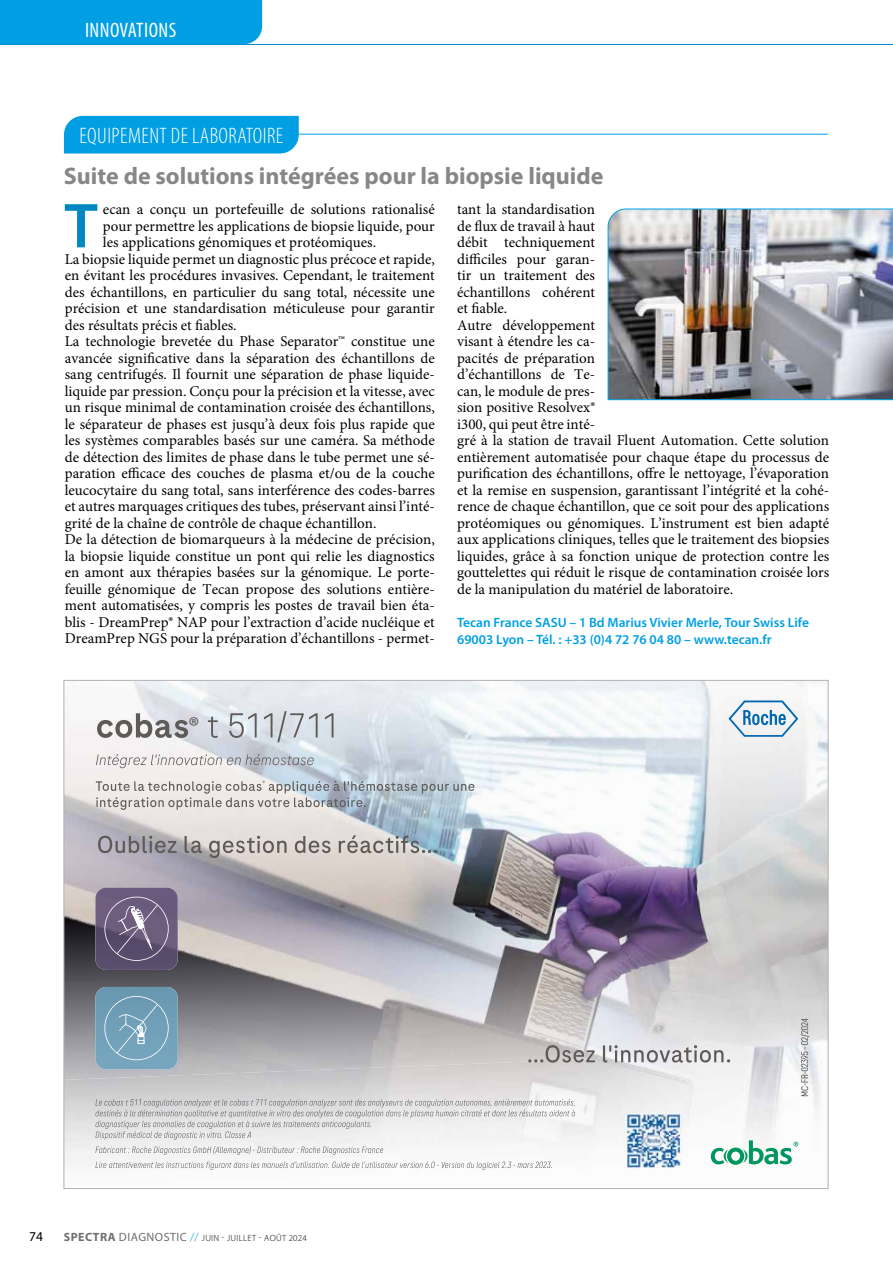
<style>
.page{position:relative;width:893px;height:1263px;background:#fff}
.page>*{position:absolute;margin:0;border:0;box-sizing:border-box;transform-origin:0 0}
.t1{font:600 63.9px "Myriad Pro";color:#0088c2}
.t2{font:26.1px "Myriad Pro";color:#5e5a57}
.t3{font:700 24px "Myriad Pro";color:#878787}
.t4{font:300 condensed 22.5px "Myriad Pro";letter-spacing:.02em;color:#fff}
.t5{font:condensed 21px "Myriad Pro";letter-spacing:.02em;color:#fff}
.t6{font:15px/16.5px "Minion Pro";color:#000}
.t7{font:600 13.5px/16.5px "Myriad Pro";color:#009fe3}
.t8{font:13.5px "Myriad Pro";color:#000}
.t9{font:300 9px "Myriad Pro";letter-spacing:.04em;color:#000}
.s1{font-weight:700;font-size:12px;color:#706f6f}
.s2{font-weight:400;font-size:12px;color:#706f6f}
.s3{font-size:12px;color:#009fe3}
</style>
<div class="page">
<hr style="left:0;top:44px;width:893px;height:1px;background:#0088c2">
<div style="left:0;top:0;width:262px;height:44px;background:#009fe3"></div>
<img style="left:66px;top:682px;width:635px;height:372px">
<img style="left:701px;top:682px;width:125px;height:463px">
<svg style="left:95px;top:1161px;width:457px;height:9px"></svg>
<svg style="left:95px;top:1146px;width:288px;height:9px"></svg>
<svg style="left:95px;top:1099px;width:480px;height:41px"></svg>
<svg style="left:711px;top:1140px;width:87px;height:25px"></svg>
<svg style="left:97px;top:711px;width:236px;height:31px"></svg>
<svg style="left:96px;top:754px;width:218px;height:14px"></svg>
<svg style="left:98px;top:835px;width:339px;height:23px;background:#b5b2b3"></svg>
<svg style="left:96px;top:781px;width:378px;height:29px;background:#c1c5c8"></svg>
<svg style="left:728px;top:700px;width:70px;height:37px"></svg>
<img style="left:625px;top:1113px;width:56px;height:56px">
<svg style="left:801px;top:1018px;width:8px;height:78px"></svg>
<svg style="left:528px;top:1045px;width:202px;height:17px;background:#bfbdbd"></svg>
<img style="left:95px;top:987px;width:83px;height:82px">
<img style="left:95px;top:887px;width:83px;height:83px">
<svg style="left:104px;top:897px;width:65px;height:64px;background:#746784"></svg>
<svg style="left:104px;top:996px;width:65px;height:64px;background:#7ba6bd"></svg>
<hr style="left:180px;top:134px;width:648px;height:1px;background:#009fe3">
<div style="left:64px;top:116px;width:235px;height:37px;background:#009fe3"></div>
<img style="left:608px;top:209px;width:285px;height:191px">
<h3 class="t5" style="left:85px;top:18px;width:93px">INNOVATIONS</h3>
<h3 class="t4" style="left:79px;top:122px;width:205px">EQUIPEMENT DE LABORATOIRE</h3>
<h3 class="t3" style="left:64px;top:160px;width:541px">Suite de solutions intégrées pour la biopsie liquide</h3>
<h1 class="t1" style="left:64px;top:185px;width:35px">T</h1>
<p class="t6" style="left:103px;top:201px;width:333px">ecan a conçu un portefeuille de solutions rationalisé</p>
<p class="t6" style="left:457px;top:201px;width:374px">tant la standardisation<br>de flux de travail à haut<br>débit techniquement<br>difficiles pour garan-<br>tir un traitement des<br>échantillons cohérent<br>et fiable.<br>Autre développement<br>visant à étendre les ca-<br>pacités de préparation<br>d’échantillons de Te-<br>can, le module de pres-<br>sion positive Resolvex®<br>i300, qui peut être inté-<br>gré à la station de travail Fluent Automation. Cette solution entièrement automatisée pour chaque étape du processus de purification des échantillons, offre le nettoyage, l’évaporation et la remise en suspension, garantissant l’intégrité et la cohé&shy;rence de chaque échantillon, que ce soit pour des applications protéomiques ou génomiques. L’instrument est bien adapté aux applications cliniques, telles que le traitement des biopsies liquides, grâce à sa fonction unique de protection contre les gouttelettes qui réduit le risque de contamination croisée lors de la manipulation du matériel de laboratoire.</p>
<p class="t7" style="left:457px;top:614px;width:353px">Tecan France SASU – 1 Bd Marius Vivier Merle, Tour Swiss Life<br>69003 Lyon – Tél. : +33 (0)4 72 76 04 80 – www.tecan.fr</p>
<p class="t6" style="left:103px;top:218px;width:333px">pour permettre les applications de biopsie liquide, pour</p>
<p class="t6" style="left:103px;top:234px;width:275px">les applications génomiques et protéomiques.</p>
<p class="t6" style="left:65px;top:251px;width:371px">La biopsie liquide permet un diagnostic plus précoce et rapide,</p>
<p class="t6" style="left:65px;top:267px;width:372px">en évitant les procédures invasives. Cependant, le traitement</p>
<p class="t6" style="left:65px;top:284px;width:371px">des échantillons, en particulier du sang total, nécessite une</p>
<p class="t6" style="left:65px;top:300px;width:371px">précision et une standardisation méticuleuse pour garantir</p>
<p class="t6" style="left:65px;top:317px;width:173px">des résultats précis et fiables.</p>
<p class="t6" style="left:65px;top:333px;width:371px">La technologie brevetée du Phase Separator™ constitue une</p>
<p class="t6" style="left:65px;top:350px;width:372px">avancée significative dans la séparation des échantillons de</p>
<p class="t6" style="left:65px;top:366px;width:371px">sang centrifugés. Il fournit une séparation de phase liquide-</p>
<p class="t6" style="left:65px;top:383px;width:372px">liquide par pression. Conçu pour la précision et la vitesse, avec</p>
<p class="t6" style="left:65px;top:399px;width:372px">un risque minimal de contamination croisée des échantillons,</p>
<p class="t6" style="left:65px;top:416px;width:372px">le séparateur de phases est jusqu’à deux fois plus rapide que</p>
<p class="t6" style="left:65px;top:432px;width:371px">les systèmes comparables basés sur une caméra. Sa méthode</p>
<p class="t6" style="left:65px;top:449px;width:371px">de détection des limites de phase dans le tube permet une sé-</p>
<p class="t6" style="left:65px;top:465px;width:372px">paration efficace des couches de plasma et/ou de la couche</p>
<p class="t6" style="left:65px;top:482px;width:372px">leucocytaire du sang total, sans interférence des codes-barres</p>
<p class="t6" style="left:65px;top:498px;width:371px">et autres marquages critiques des tubes, préservant ainsi l’inté-</p>
<p class="t6" style="left:65px;top:515px;width:313px">grité de la chaîne de contrôle de chaque échantillon.</p>
<p class="t6" style="left:65px;top:531px;width:372px">De la détection de biomarqueurs à la médecine de précision,</p>
<p class="t6" style="left:65px;top:548px;width:371px">la biopsie liquide constitue un pont qui relie les diagnostics</p>
<p class="t6" style="left:65px;top:564px;width:371px">en amont aux thérapies basées sur la génomique. Le porte-</p>
<p class="t6" style="left:65px;top:581px;width:371px">feuille génomique de Tecan propose des solutions entière-</p>
<p class="t6" style="left:65px;top:597px;width:372px">ment automatisées, y compris les postes de travail bien éta-</p>
<p class="t6" style="left:65px;top:614px;width:371px">blis - DreamPrep® NAP pour l’extraction d’acide nucléique et</p>
<p class="t6" style="left:65px;top:630px;width:372px">DreamPrep NGS pour la préparation d’échantillons - permet-</p>
<h2 class="t2" style="left:189px;top:710px;width:12px">®</h2>
<p class="t8" style="left:29px;top:1228px;width:16px">74</p>
<p class="t9" style="left:64px;top:1232px;width:244px"><span class="s1">SPECTRA</span> <span class="s2">DIAGNOSTIC</span> <span class="s3">//</span> JUIN - JUILLET - AOÛT 2024</p>
</div>
